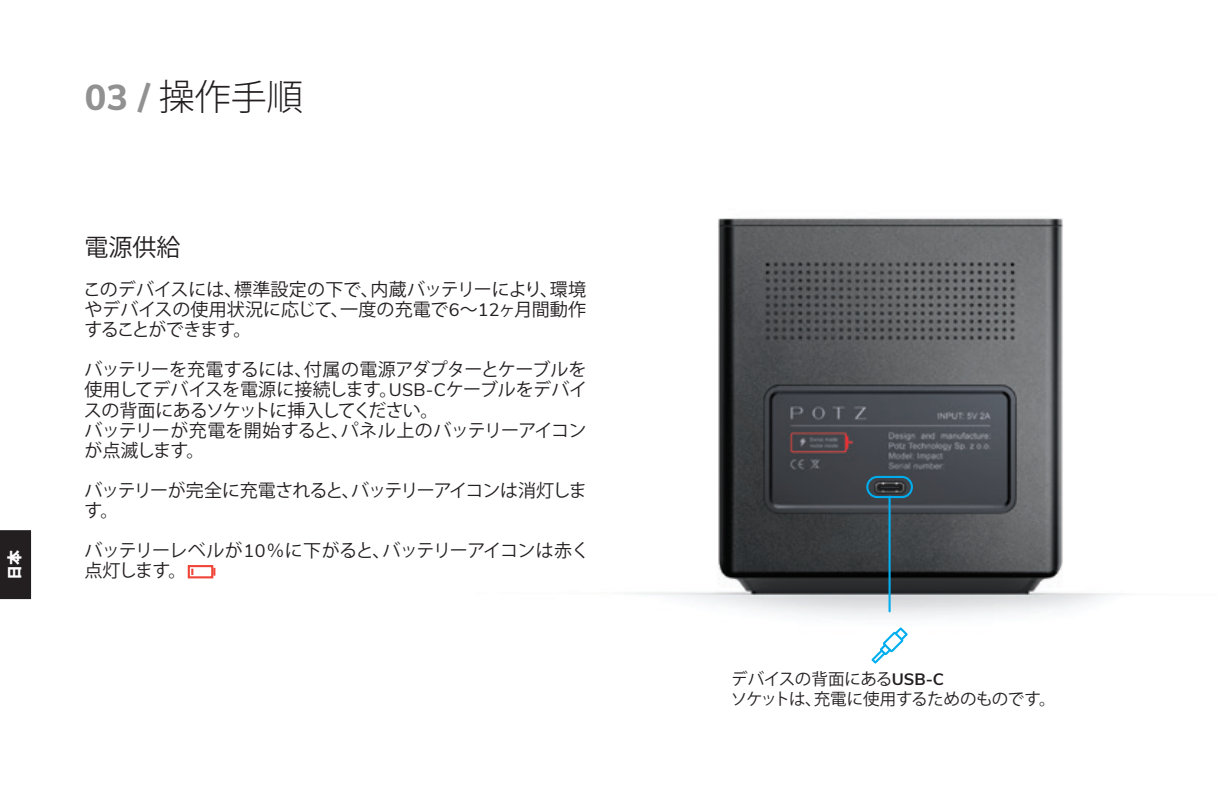
<style>
.page{position:relative;width:1217px;height:791px;background:#fff}
.page>*{position:absolute;margin:0;border:0;box-sizing:border-box;transform-origin:0 0}
.t1{font:300 36px "Koz Go Pr 6 N";color:#231f20}
.t2{font:24px "Koz Go Pr 6 N";color:#231f20}
.t3{font:18px/20.1px "Koz Go Pr 6 N";letter-spacing:-.03em;color:#231f20}
.t4{font:18px/20.1px "Koz Go Pr 6 N";letter-spacing:-.06em;color:#231f20}
.t5{font:16.5px/19.8px "Koz Go Pr 6 N";letter-spacing:-.02em;color:#231f20}
.t6{font:800 15px "Koz Go Pr 6 N";color:#fff}
.s1{font-family:"Nunito Sans";font-weight:800;color:#929191}
.s2{font-family:"Nunito Sans"}
.s3{font-family:"Nunito Sans";font-weight:700}
</style>
<div class="page">
<img style="left:630px;top:218px;width:485px;height:401px">
<div style="left:866px;top:476px;width:46px;height:22px;border:2px solid #00aeef;border-radius:10px"></div>
<svg style="left:871px;top:627px;width:37px;height:37px"></svg>
<hr style="left:888px;top:496px;width:2px;height:115px;background:#00aeef">
<div style="left:188px;top:565px;width:25px;height:13px;border:2px solid #ef4639"></div>
<svg style="left:191px;top:569px;width:2px;height:6px"></svg>
<svg style="left:213px;top:568px;width:2px;height:8px"></svg>
<div style="left:0;top:530px;width:32px;height:70px;background:#231f20"></div>
<p class="t6" style="left:6px;top:580px;width:31px;rotate:-90deg">日本</p>
<h1 class="t1" style="left:85px;top:76px;width:220px"><span class="s1">03 /</span> 操作手順</h1>
<h2 class="t2" style="left:84px;top:233px;width:98px">電源供給</h2>
<p class="t3" style="left:83px;top:280px;width:504px;text-align:justify">このデバイスには、標準設定の下で、内蔵バッテリーにより、環境やデバイスの使用状況に応じて、一度の充電で<span class="s2">6</span>～<span class="s2">12</span>ヶ月間動作することができます。</p>
<p class="t3" style="left:84px;top:360px;width:505px">バッテリーを充電するには、付属の電源アダプターとケーブルを使用してデバイスを電源に接続します。<span class="s2">USB-C</span>ケーブルをデバイスの背面にあるソケットに挿入してください。<br>バッテリーが充電を開始すると、パネル上のバッテリーアイコンが点滅します。</p>
<p class="t4" style="left:84px;top:481px;width:503px">バッテリーが完全に充電されると、バッテリーアイコンは消灯します。</p>
<p class="t3" style="left:84px;top:541px;width:506px">バッテリーレベルが<span class="s2">10</span>％に下がると、バッテリーアイコンは赤く点灯します。</p>
<p class="t5" style="left:730px;top:669px;width:326px">デバイスの背面にある<span class="s3">USB-C<br></span>ソケットは、充電に使用するためのものです。</p>
</div>
